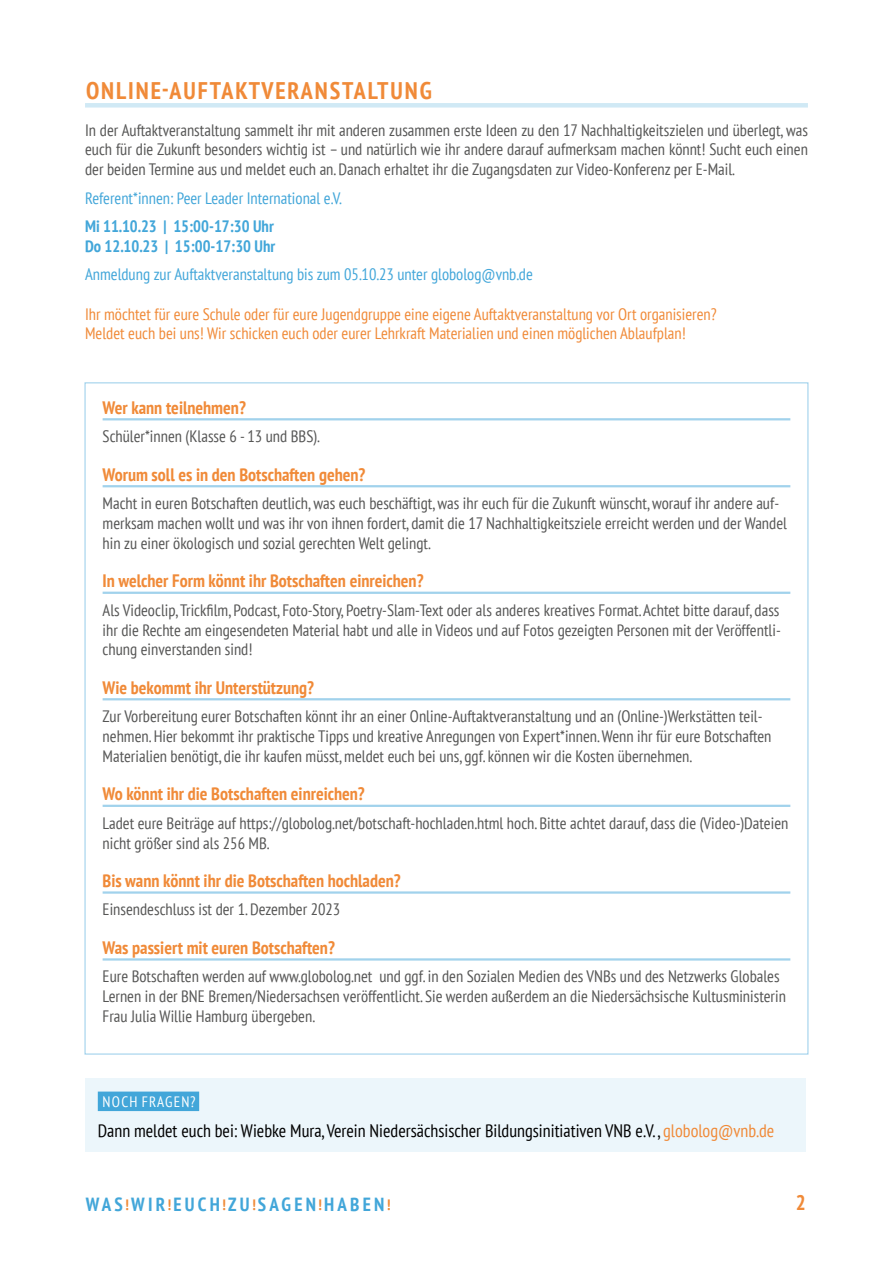
<style>
.page{position:relative;width:893px;height:1263px;background:#fff}
.page>*{position:absolute;margin:0;border:0;box-sizing:border-box;transform-origin:0 0}
.t1{font:700 condensed 24px "PT Sans";letter-spacing:.08em;color:#f08a38}
.t2{font:700 condensed 21px "PT Sans";color:#f08a38}
.t3{font:700 condensed 19.05px "PT Sans";letter-spacing:.165em;color:#42a6d9}
.t4{font:700 condensed 18px "PT Sans";color:#f08a38}
.t5{font:condensed 18px "PT Sans";color:#000}
.t6{font:condensed 16.5px/19.8px "PT Sans";color:#565655}
.t7{font:condensed 16.5px/19.8px "PT Sans";color:#f08a38}
.t8{font:condensed 16.5px "PT Sans";color:#42a6d9}
.t9{font:700 condensed 16.5px/19.8px "PT Sans";color:#42a6d9}
.t10{font:condensed 15px "PT Sans";color:#fff}
.s1{color:#f08a38}
.s2{font-size:15px;color:#f08a38}
</style>
<div class="page">
<hr style="left:103px;top:418px;width:687px;height:2px;background:#a1d2ec">
<hr style="left:103px;top:485px;width:687px;height:2px;background:#a1d2ec">
<hr style="left:103px;top:592px;width:687px;height:2px;background:#a1d2ec">
<hr style="left:103px;top:698px;width:687px;height:2px;background:#a1d2ec">
<hr style="left:103px;top:805px;width:687px;height:2px;background:#a1d2ec">
<hr style="left:103px;top:891px;width:687px;height:3px;background:#a1d2ec">
<hr style="left:103px;top:958px;width:687px;height:2px;background:#a1d2ec">
<div style="left:85px;top:103px;width:723px;height:5px;background:#d0e9f5"></div>
<div style="left:85px;top:1078px;width:721px;height:74px;background:#ecf6fb"></div>
<div style="left:98px;top:1091px;width:101px;height:20px;background:#42a6d9"></div>
<h1 class="t1" style="left:86px;top:74px;width:347px">Online-Auftaktveranstaltung</h1>
<p class="t6" style="left:85px;top:120px;width:724px;text-align:justify">In der Auftaktveranstaltung sammelt ihr mit anderen zusammen erste Ideen zu den 17 Nachhaltigkeitszielen und überlegt, was euch für die Zukunft besonders wichtig ist – und natürlich wie ihr andere darauf aufmerksam machen könnt! Sucht euch einen der beiden Termine aus und meldet euch an. Danach erhaltet ihr die Zugangsdaten zur Video-Konferenz per E-Mail.</p>
<p class="t8" style="left:85px;top:187px;width:258px">Referent*innen: Peer Leader International e.V.</p>
<p class="t9" style="left:85px;top:216px;width:192px">Mi 11.10.23 | 15:00-17:30 Uhr<br>Do 12.10.23 | 15:00-17:30 Uhr</p>
<p class="t8" style="left:85px;top:263px;width:449px">Anmeldung zur Auftaktveranstaltung bis zum 05.10.23 unter globolog@vnb.de</p>
<p class="t7" style="left:85px;top:303px;width:633px">Ihr möchtet für eure Schule oder für eure Jugendgruppe eine eigene Auftaktveranstaltung vor Ort organisieren?<br>Meldet euch bei uns! Wir schicken euch oder eurer Lehrkraft Materialien und einen möglichen Ablaufplan!</p>
<p class="t4" style="left:103px;top:396px;width:145px">Wer kann teilnehmen?</p>
<p class="t6" style="left:103px;top:426px;width:219px">Schüler*innen (Klasse 6 - 13 und BBS).</p>
<p class="t4" style="left:103px;top:463px;width:264px">Worum soll es in den Botschaften gehen?</p>
<p class="t6" style="left:103px;top:493px;width:686px">Macht in euren Botschaften deutlich, was euch beschäftigt, was ihr euch für die Zukunft wünscht, worauf ihr andere auf&shy;merksam machen wollt und was ihr von ihnen fordert, damit die 17 Nachhaltigkeitsziele erreicht werden und der Wandel hin zu einer ökologisch und sozial gerechten Welt gelingt.</p>
<p class="t4" style="left:103px;top:569px;width:322px">In welcher Form könnt ihr Botschaften einreichen?</p>
<p class="t6" style="left:103px;top:600px;width:680px;text-align:justify">Als Videoclip, Trickfilm, Podcast, Foto-Story, Poetry-Slam-Text oder als anderes kreatives Format. Achtet bitte darauf, dass ihr die Rechte am eingesendeten Material habt und alle in Videos und auf Fotos gezeigten Personen mit der Veröffentli&shy;chung einverstanden sind!</p>
<p class="t4" style="left:103px;top:676px;width:213px">Wie bekommt ihr Unterstützung?</p>
<p class="t6" style="left:103px;top:706px;width:670px">Zur Vorbereitung eurer Botschaften könnt ihr an einer Online-Auftaktveranstaltung und an (Online-)Werkstätten teil&shy;nehmen. Hier bekommt ihr praktische Tipps und kreative Anregungen von Expert*innen.Wenn ihr für eure Botschaften<br>Materialien benötigt, die ihr kaufen müsst,meldet euch bei uns, ggf.können wir die Kosten übernehmen.</p>
<p class="t4" style="left:103px;top:782px;width:264px">Wo könnt ihr die Botschaften einreichen?</p>
<p class="t6" style="left:103px;top:813px;width:687px">Ladet eure Beiträge auf https://globolog.net/botschaft-hochladen.html hoch. Bitte achtet darauf, dass die (Video-)Dateien nicht größer sind als 256 MB.</p>
<p class="t4" style="left:103px;top:869px;width:300px">Bis wann könnt ihr die Botschaften hochladen?</p>
<p class="t6" style="left:103px;top:899px;width:239px">Einsendeschluss ist der 1. Dezember 2023</p>
<p class="t4" style="left:103px;top:936px;width:234px">Was passiert mit euren Botschaften?</p>
<p class="t6" style="left:103px;top:966px;width:685px">Eure Botschaften werden auf www.globolog.net und ggf. in den Sozialen Medien des VNBs und des Netzwerks Globales<br>Lernen in der BNE Bremen/Niedersachsen veröffentlicht. Sie werden außerdem an die Niedersächsische Kultusministerin<br>Frau Julia Willie Hamburg übergeben.</p>
<p class="t10" style="left:103px;top:1092px;width:17px">Noch</p>
<p class="t10" style="left:142px;top:1092px;width:55px">Fragen?</p>
<p class="t5" style="left:98px;top:1119px;width:678px">Dann meldet euch bei: Wiebke Mura, Verein Niedersächsischer Bildungsinitiativen VNB e.V. , <span class="s1">globolog@vnb.de</span></p>
<p class="t3" style="left:86px;top:1192px;width:306px">was<span class="s2">!</span>wir<span class="s2">!</span>euch<span class="s2">!</span>zu<span class="s2">!</span>sagen<span class="s2">!</span>haben<span class="s2">!</span></p>
<p class="t2" style="left:796px;top:1188px;width:12px">2</p>
</div>
